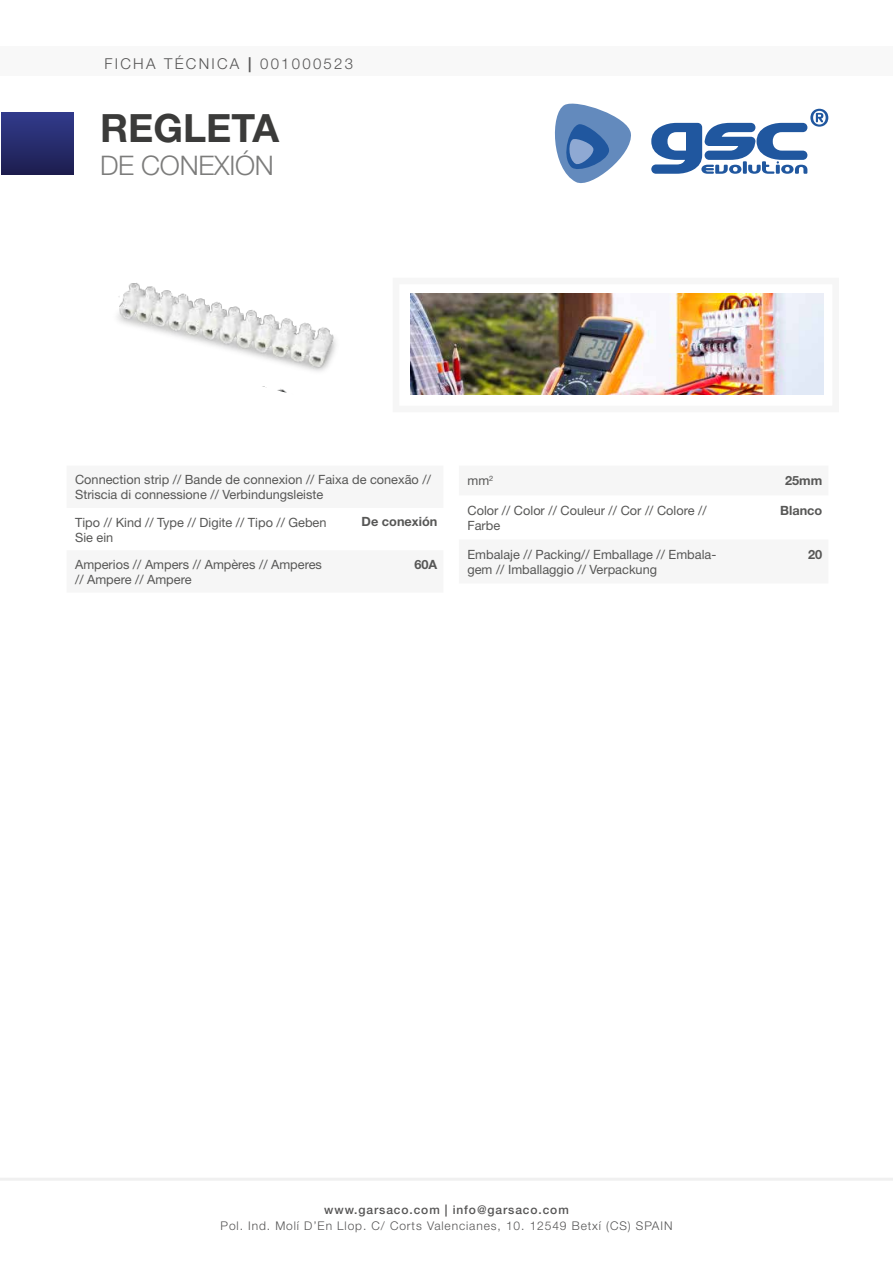
<style>
.page{position:relative;width:893px;height:1263px;background:#fff}
.page>*{position:absolute;margin:0;border:0;box-sizing:border-box;transform-origin:0 0}
.t1{font:700 39px "Helvetica Neue";color:#3b3b3a}
.t2{font:300 27px "Helvetica Neue";letter-spacing:-.01em;color:#7c7c7b}
.t3{font:300 15px "Helvetica Neue";letter-spacing:.15em;color:#565555}
.t4{font:12.75px/15.3px "Helvetica Neue";color:#575756}
.t5{font:700 12.75px "Helvetica Neue";color:#575756}
.t6{font:300 12px "Helvetica Neue";letter-spacing:.075em;color:#565555}
.t7{font:500 12px "Helvetica Neue";letter-spacing:.075em;color:#565555}
.s1{font-weight:700}
</style>
<div class="page">
<svg style="left:651px;top:109px;width:177px;height:65px"></svg>
<svg style="left:554px;top:103px;width:77px;height:81px"></svg>
<hr style="left:0;top:1178px;width:893px;height:3px;background:#f0f0f0">
<div style="left:0;top:47px;width:893px;height:29px;background:#f8f8f8"></div>
<div style="left:1px;top:113px;width:73px;height:62px;background:linear-gradient(to bottom,#313b8c,#1d1e4f)"></div>
<img style="left:410px;top:293px;width:413px;height:101px">
<img style="left:117px;top:283px;width:219px;height:110px">
<p class="t3" style="left:105px;top:54px;width:250px">FICHA TÉCNICA <span class="s1">|</span> 001000523</p>
<h1 class="t1" style="left:100px;top:104px;width:181px">REGLETA</h1>
<h2 class="t2" style="left:100px;top:149px;width:175px">DE CONEXIÓN</h2>
<p class="t4" style="left:75px;top:472px;width:357px">Connection strip // Bande de connexion // Faixa de conexão //<br>Striscia di connessione // Verbindungsleiste</p>
<p class="t4" style="left:75px;top:514px;width:253px">Tipo // Kind // Type // Digite // Tipo // Geben<br>Sie ein</p>
<p class="t5" style="left:362px;top:514px;width:77px">De conexión</p>
<p class="t4" style="left:75px;top:556px;width:248px">Amperios // Ampers // Ampères // Amperes // Ampere // Ampere</p>
<p class="t5" style="left:414px;top:556px;width:24px">60A</p>
<p class="t4" style="left:467px;top:473px;width:27px">mm<sup>2</sup></p>
<p class="t5" style="left:785px;top:472px;width:39px">25mm</p>
<p class="t4" style="left:467px;top:502px;width:241px">Color // Color // Couleur // Cor // Colore //<br>Farbe</p>
<p class="t5" style="left:780px;top:502px;width:44px">Blanco</p>
<p class="t4" style="left:467px;top:546px;width:250px">Embalaje // Packing// Emballage // Embala&shy;gem // Imballaggio // Verpackung</p>
<p class="t5" style="left:808px;top:546px;width:16px">20</p>
<p class="t7" style="left:324px;top:1202px;width:246px">www.garsaco.com | info@garsaco.com</p>
<p class="t6" style="left:221px;top:1219px;width:453px">Pol. Ind. Molí D’En Llop. C/ Corts Valencianes, 10. 12549 Betxí (CS) SPAIN</p>
</div>
